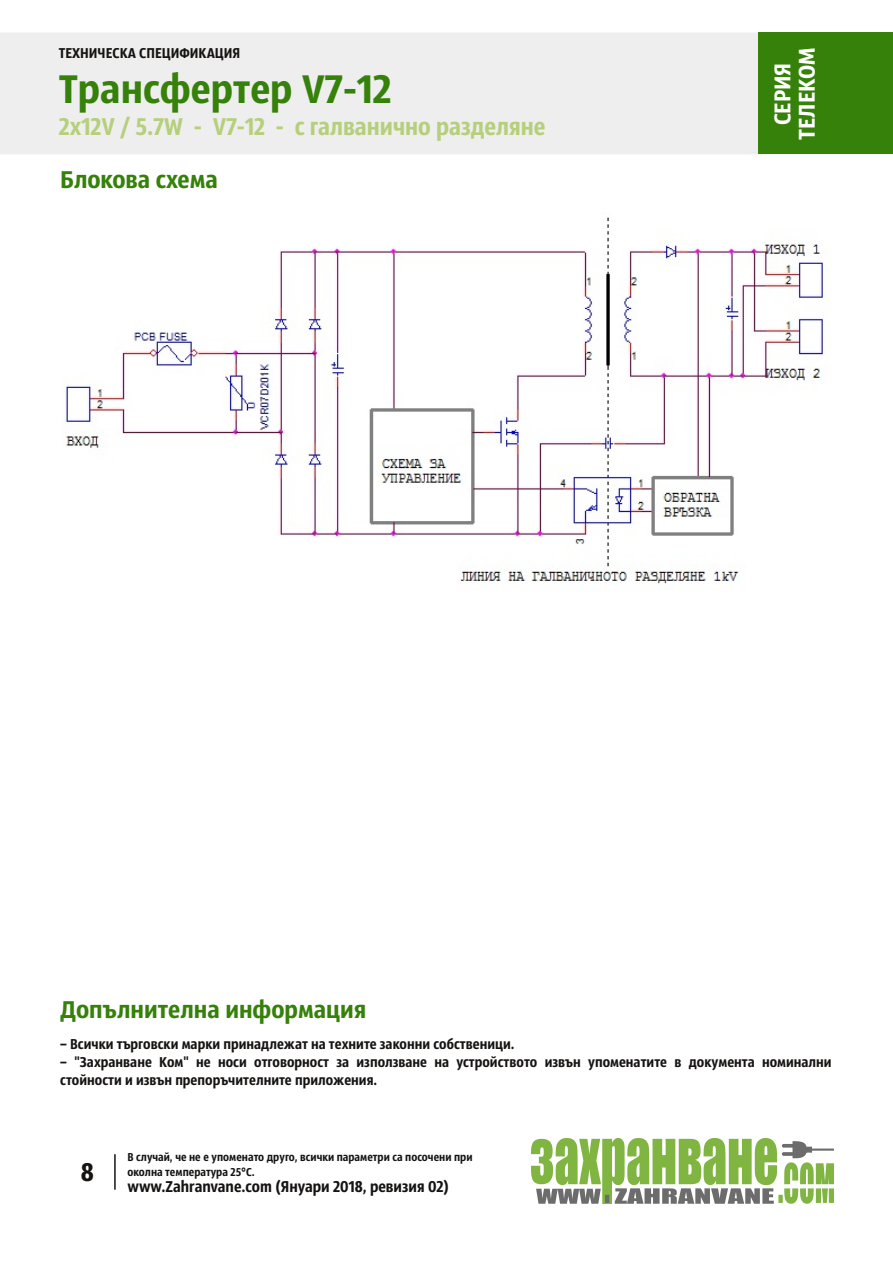
<style>
.page{position:relative;width:893px;height:1263px;background:#fff}
.page>*{position:absolute;margin:0;border:0;box-sizing:border-box;transform-origin:0 0}
.t1{font:42px "Sansus Webissimo";color:#358109;scale:1.04 1}
.t2{font:27px "Sansus Webissimo";color:#161413}
.t3{font:25.5px "Sansus Webissimo";color:#b6cf7b}
.t4{font:25.5px "Sansus Webissimo";color:#358109;scale:1.04 1}
.t5{font:24px/24px "Sansus Webissimo";color:#fff;text-align:center;scale:1.04 1}
.t6{font:16.5px "Sansus Webissimo";color:#161413}
.t7{font:15px/18px "Sansus Webissimo";color:#161413}
.t8{font:12px/15px "Sansus Webissimo";letter-spacing:.005em;color:#161413}
</style>
<div class="page">
<div style="left:1px;top:33px;width:891px;height:121px;background:#eee"></div>
<img style="left:532px;top:1139px;width:301px;height:64px">
<hr style="left:114px;top:1154px;width:2px;height:36px;background:#161413">
<div style="left:758px;top:33px;width:135px;height:121px;background:#358109"></div>
<img style="left:65px;top:217px;width:758px;height:367px">
<p class="t7" style="left:59px;top:45px;width:183px">ТЕХНИЧЕСКА СПЕЦИФИКАЦИЯ</p>
<h1 class="t1" style="left:59px;top:72px;width:321px">Трансфертер V7-12</h1>
<h3 class="t3" style="left:59px;top:116px;width:488px">2x12V / 5.7W - V7-12 - с галванично разделяне</h3>
<h3 class="t4" style="left:60px;top:169px;width:153px">Блокова схема</h3>
<h3 class="t5" style="left:773px;top:140px;width:90px;rotate:-90deg">СЕРИЯ<br>ТЕЛЕКОМ</h3>
<h3 class="t4" style="left:60px;top:999px;width:296px">Допълнителна информация</h3>
<p class="t7" style="left:60px;top:1036px;width:456px">– Всички търговски марки принадлежат на техните законни собственици.</p>
<p class="t7" style="left:60px;top:1054px;width:773px">– "Захранване Ком" не носи отговорност за използване на устройството извън упоменатите в документа номинални стойности и извън препоръчителните приложения.</p>
<h2 class="t2" style="left:81px;top:1161px;width:15px">8</h2>
<p class="t8" style="left:128px;top:1151px;width:347px">В случай, че не е упоменато друго, всички параметри са посочени при околна температура 25°C.</p>
<p class="t6" style="left:128px;top:1179px;width:323px">www.Zahranvane.com (Януари 2018, ревизия 02)</p>
</div>
